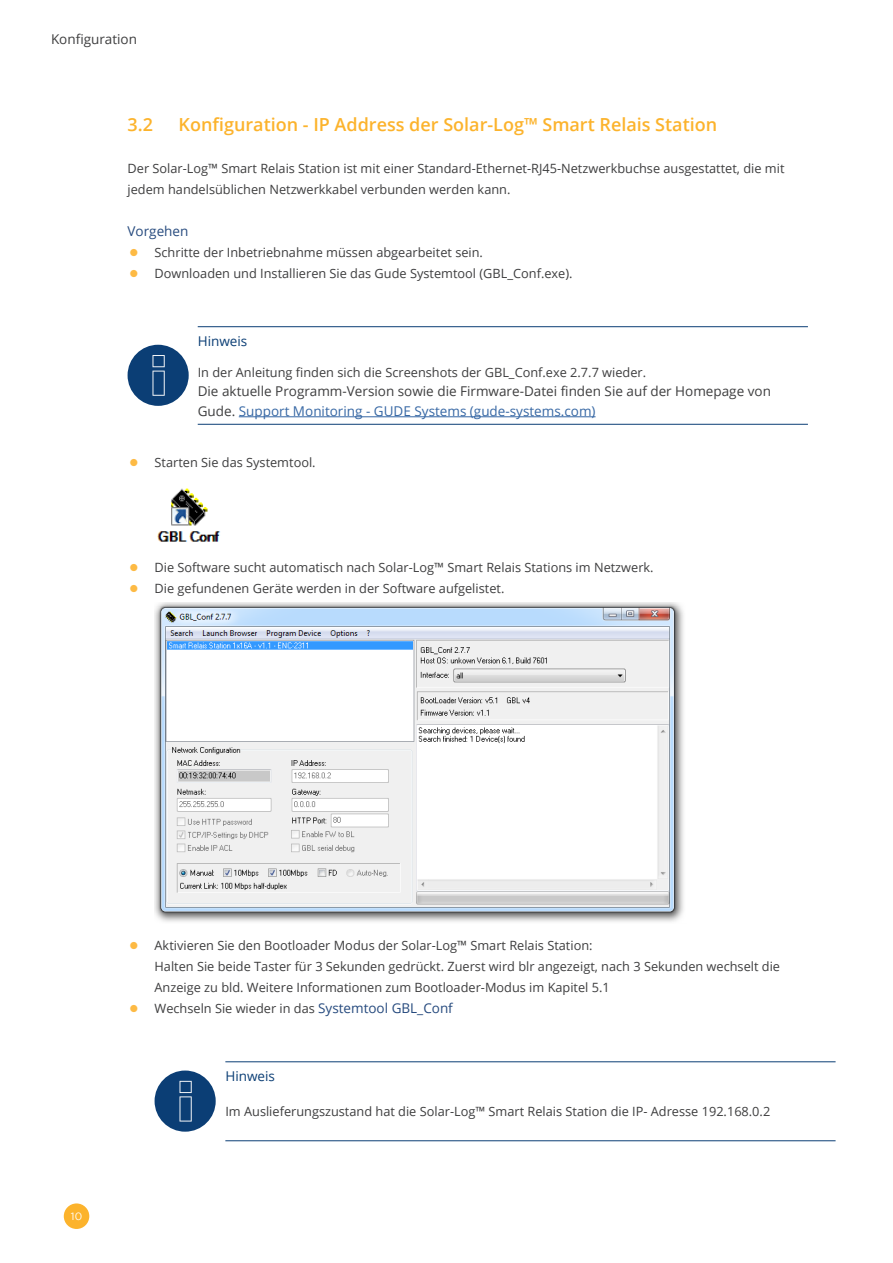
<style>
.page{position:relative;width:893px;height:1263px;background:#fff}
.page>*{position:absolute;margin:0;border:0;box-sizing:border-box;transform-origin:0 0}
.t1{font:600 18px "Open Sans";color:#fcb32c}
.Fließtext_Kopf{font:13.5px/19.5px "Open Sans";color:#3e3e3f}
.Aufzählung_Headline{font:13.5px "Open Sans";color:#0b3e75}
.Fließtext{font:13.5px "Open Sans";color:#264a7e}
.Fließtext-2{font:12.75px/21px "Open Sans";color:#3e3e3f}
.Fließtext_Tabelle{font:12.75px "Open Sans";color:#3e3e3f}
.t2{font:10.5px "Gotham";color:#fff}
.s1{font-family:"Gotham";font-size:27px;color:#fdba44}
.s2{color:#3667a4}
.s3{font-size:13.5px;color:#264a7e}
</style>
<div class="page">
<div style="left:64px;top:1203px;width:25px;height:26px;background:#fcb32c;border-radius:50%"></div>
<hr style="left:198px;top:326px;width:610px;height:1px;background:#0b3e75">
<hr style="left:198px;top:424px;width:610px;height:1px;background:#0b3e75">
<div style="left:128px;top:345px;width:61px;height:61px;background:#0b3e75;border-radius:50%"></div>
<svg style="left:153px;top:355px;width:12px;height:41px"></svg>
<hr style="left:239px;top:416px;width:357px;height:1px;background:#3667a4">
<img style="left:157px;top:488px;width:63px;height:54px">
<img style="left:155px;top:602px;width:529px;height:320px">
<hr style="left:225px;top:1061px;width:611px;height:1px;background:#0b3e75">
<hr style="left:225px;top:1140px;width:611px;height:1px;background:#0b3e75">
<div style="left:155px;top:1070px;width:61px;height:62px;background:#0b3e75;border-radius:50%"></div>
<svg style="left:180px;top:1081px;width:12px;height:40px"></svg>
<p class="Fließtext_Kopf" style="left:51px;top:29px;width:88px">Konfiguration</p>
<p class="t1" style="left:128px;top:112px;width:27px">3.2</p>
<p class="t1" style="left:179px;top:112px;width:540px">Konfiguration - IP Address der Solar-Log™ Smart Relais Station</p>
<p class="Fließtext-2" style="left:128px;top:158px;width:658px">Der Solar-Log™ Smart Relais Station ist mit einer Standard-Ethernet-RJ45-Netzwerkbuchse ausgestattet, die mit jedem handelsüblichen Netzwerkkabel verbunden werden kann.</p>
<p class="Fließtext" style="left:128px;top:222px;width:62px">Vorgehen</p>
<p class="Fließtext-2" style="left:128px;top:242px;width:357px"><span class="s1">•</span> Schritte der Inbetriebnahme müssen abgearbeitet sein.</p>
<p class="Fließtext-2" style="left:128px;top:263px;width:446px"><span class="s1">•</span> Downloaden und Installieren Sie das Gude Systemtool (GBL_Conf.exe).</p>
<p class="Aufzählung_Headline" style="left:198px;top:332px;width:51px">Hinweis</p>
<p class="Fließtext_Tabelle" style="left:198px;top:363px;width:450px">In der Anleitung finden sich die Screenshots der GBL_Conf.exe 2.7.7 wieder.</p>
<p class="Fließtext_Kopf" style="left:198px;top:381px;width:575px">Die aktuelle Programm-Version sowie die Firmware-Datei finden Sie auf der Homepage von<br>Gude. <span class="s2">Support Monitoring - GUDE Systems (gude-systems.com)</span></p>
<p class="Fließtext-2" style="left:128px;top:452px;width:190px"><span class="s1">•</span> Starten Sie das Systemtool.</p>
<p class="Fließtext-2" style="left:128px;top:557px;width:528px"><span class="s1">•</span> Die Software sucht automatisch nach Solar-Log™ Smart Relais Stations im Netzwerk.</p>
<p class="Fließtext-2" style="left:128px;top:578px;width:378px"><span class="s1">•</span> Die gefundenen Geräte werden in der Software aufgelistet.</p>
<p class="Fließtext-2" style="left:155px;top:935px;width:627px;text-indent:-27px"><span class="s1">•</span> Aktivieren Sie den Bootloader Modus der Solar-Log™ Smart Relais Station:<br>Halten Sie beide Taster für 3 Sekunden gedrückt. Zuerst wird blr angezeigt, nach 3 Sekunden wechselt die<br>Anzeige zu bld. Weitere Informationen zum Bootloader-Modus im Kapitel 5.1</p>
<p class="Fließtext-2" style="left:128px;top:998px;width:327px"><span class="s1">•</span> Wechseln Sie wieder in das <span class="s3">Systemtool GBL_Conf</span></p>
<p class="t2" style="left:71px;top:1210px;width:13px">10</p>
<p class="Aufzählung_Headline" style="left:225px;top:1067px;width:51px">Hinweis</p>
<p class="Fließtext_Tabelle" style="left:225px;top:1103px;width:546px">Im Auslieferungszustand hat die Solar-Log™ Smart Relais Station die IP- Adresse 192.168.0.2</p>
</div>
